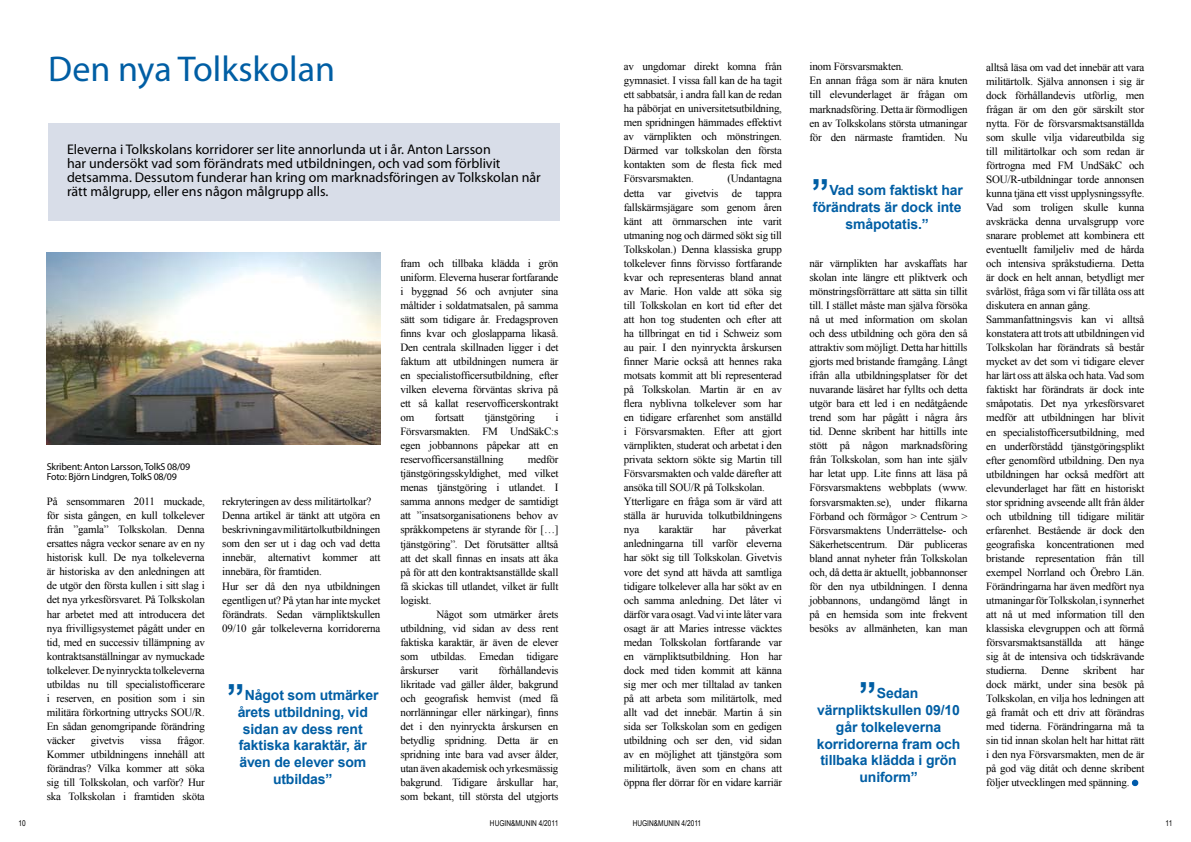
<style>
.page{position:relative;width:1191px;height:842px;background:#fff}
.page>*{position:absolute;margin:0;border:0;box-sizing:border-box;transform-origin:0 0}
.t1{font:36px "Myriad Pro";color:#005ea4}
.t2{font:700 36px "Arial";color:#005ea4}
.t3{font:14px/14px "Myriad Pro";color:#000}
.t4{font:700 14px "Arial";letter-spacing:-.01em;color:#005ea4}
.t5{font:11px/14px "Times New Roman";letter-spacing:-.02em;color:#000;text-align:justify}
.t6{font:10px/10px "Myriad Pro";letter-spacing:-.02em;color:#000}
.t7{font:8px "Arial Narrow";color:#000}
.s1{font-size:18px;color:#005aaa}
</style>
<div class="page">
<div style="left:48px;top:123px;width:512px;height:98px;background:#d8dde8"></div>
<svg style="left:1131px;top:779px;width:8px;height:8px"></svg>
<img style="left:47px;top:252px;width:333px;height:193px">
<h1 class="t1" style="left:48px;top:47px;width:288px">Den nya Tolkskolan</h1>
<p class="t3" style="left:67px;top:142px;width:475px">Eleverna i Tolkskolans korridorer ser lite annorlunda ut i år. Anton Larsson<br>har undersökt vad som förändrats med utbildningen, och vad som förblivit detsamma. Dessutom funderar han kring om marknadsföringen av Tolkskolan når rätt målgrupp, eller ens någon målgrupp alls.</p>
<p class="t6" style="left:47px;top:461px;width:145px">Skribent: Anton Larsson, TolkS 08/09<br>Foto: Björn Lindgren, TolkS 08/09</p>
<p class="t5" style="left:47px;top:494px;width:160px">På sensommaren 2011 muckade, för sista gången, en kull tolkelever från ”gamla” Tolkskolan. Denna ersattes några veckor senare av en ny historisk kull. De nya tolkeleverna är historiska av den anledningen att de utgör den första kullen i sitt slag i det nya yrkesförsvaret. På Tolkskolan har arbetet med att introducera det nya frivilligsystemet pågått under en tid, med en successiv tillämpning av kontraktsanställningar av nymuckade tolkelever. De nyinryckta tolkeleverna utbildas nu till specialistofficerare i reserven, en position som i sin militära förkortning uttrycks SOU/R.<br>En sådan genomgripande förändring väcker</p>
<p class="t5" style="left:47px;top:733px;width:160px;text-indent:130px">frågor.<br>Kommer utbildningens innehåll att förändras? Vilka kommer att söka sig till Tolkskolan, och varför? Hur ska Tolkskolan i framtiden sköta</p>
<p class="t5" style="left:91px;top:733px;width:35px">givetvis</p>
<p class="t5" style="left:140px;top:733px;width:23px">vissa</p>
<p class="t5" style="left:222px;top:494px;width:160px;text-align:left">rekryteringen av dess militärtolkar?<br>Denna artikel är tänkt att utgöra en beskrivning av militärtolkutbildningen som den ser ut i dag och vad detta innebär, alternativt kommer att innebära, för framtiden.<br>Hur ser då den nya utbildningen egentligen ut? På ytan har inte mycket förändrats. Sedan värnpliktskullen 09/10 går tolkeleverna korridorerna</p>
<h1 class="t2" style="left:227px;top:673px;width:19px">”</h1>
<p class="t4" style="left:245px;top:686px;width:135px">Något som utmärker</p>
<p class="t4" style="left:238px;top:702px;width:132px">årets utbildning, vid</p>
<p class="t4" style="left:243px;top:719px;width:121px">sidan av dess rent</p>
<p class="t4" style="left:239px;top:736px;width:129px">faktiska karaktär, är</p>
<p class="t4" style="left:239px;top:753px;width:128px">även de elever som</p>
<p class="t4" style="left:273px;top:770px;width:61px">utbildas”</p>
<p class="t5" style="left:400px;top:256px;width:160px">fram och tillbaka klädda i grön uniform. Eleverna huserar fortfarande i byggnad 56 och avnjuter sina måltider i soldatmatsalen, på samma sätt som tidigare år. Fredagsproven finns kvar och gloslapparna likaså.<br>Den centrala skillnaden ligger i det faktum att utbildningen numera är en specialistofficersutbildning, efter vilken eleverna förväntas skriva på ett så kallat reservofficerskontrakt om</p>
<p class="t5" style="left:435px;top:410px;width:31px">fortsatt</p>
<p class="t5" style="left:485px;top:410px;width:52px">tjänstgöring</p>
<p class="t5" style="left:400px;top:410px;width:160px;text-indent:155px">i Försvarsmakten. FM UndSäkC:s egen jobbannons påpekar att en reservofficersanställning</p>
<p class="t5" style="left:400px;top:452px;width:160px;text-indent:127px">medför tjänstgöringsskyldighet, med vilket menas tjänstgöring i utlandet. I samma annons medger de samtidigt att ”insatsorganisationens behov av språkkompetens är styrande för […] tjänstgöring”. Det förutsätter alltså att det skall finnas en insats att åka på för att den kontraktsanställde skall få skickas till utlandet, vilket är fullt logiskt.</p>
<p class="t5" style="left:400px;top:607px;width:160px;text-indent:36px">Något som utmärker årets utbildning, vid sidan av dess rent faktiska karaktär, är även de elever som utbildas. Emedan tidigare årskurser</p>
<p class="t5" style="left:400px;top:663px;width:160px;text-indent:98px">förhållandevis likritade vad gäller ålder, bakgrund och geografisk hemvist (med få norrlänningar eller närkingar), finns det i den nyinryckta årskursen en betydlig spridning. Detta är en spridning inte bara vad avser ålder, utan även akademisk och yrkesmässig bakgrund. Tidigare årskullar har, som bekant, till största del utgjorts</p>
<p class="t5" style="left:459px;top:663px;width:21px">varit</p>
<p class="t5" style="left:624px;top:59px;width:160px">av ungdomar direkt komna från gymnasiet. I vissa fall kan de ha tagit ett sabbatsår, i andra fall kan de redan ha påbörjat en universitetsutbildning, men spridningen hämmades effektivt av värnplikten och mönstringen.<br>Därmed var tolkskolan den första kontakten som de flesta fick med Försvarsmakten.</p>
<p class="t5" style="left:624px;top:172px;width:160px;text-align:left;text-indent:104px">(Undantagna detta var givetvis de tappra fallskärmsjägare som genom åren känt att örnmarschen inte varit utmaning nog och därmed sökt sig till Tolkskolan.) Denna klassiska grupp tolkelever finns förvisso fortfarande kvar och representeras bland annat av Marie. Hon valde att söka sig till Tolkskolan en kort tid efter det att hon tog studenten och efter att ha tillbringat en tid i Schweiz som au pair. I den nyinryckta årskursen finner Marie också att hennes raka motsats kommit att bli representerad på Tolkskolan. Martin är en av flera nyblivna tolkelever som har en tidigare erfarenhet som anställd i Försvarsmakten. Efter att gjort värnplikten, studerat och arbetat i den privata sektorn sökte sig Martin till Försvarsmakten och valde därefter att ansöka till SOU/R på Tolkskolan.<br>Ytterligare en fråga som är värd att ställa är huruvida tolkutbildningens nya</p>
<p class="t5" style="left:624px;top:522px;width:160px;text-indent:122px">påverkat anledningarna till varför eleverna har sökt sig till Tolkskolan. Givetvis vore det synd att hävda att samtliga tidigare tolkelever alla har sökt av en och samma anledning. Det låter vi därför vara osagt. Vad vi inte låter vara osagt är att Maries intresse väcktes medan Tolkskolan fortfarande var en värnpliktsutbildning. Hon har dock med tiden kommit att känna sig mer och mer tilltalad av tanken på att arbeta som militärtolk, med allt vad det innebär. Martin å sin sida ser Tolkskolan som en gedigen utbildning och ser den, vid sidan av en möjlighet att tjänstgöra som militärtolk, även som en chans att öppna fler dörrar för en vidare karriär</p>
<p class="t5" style="left:658px;top:522px;width:36px">karaktär</p>
<p class="t5" style="left:712px;top:522px;width:15px">har</p>
<p class="t5" style="left:809px;top:60px;width:160px;text-align:left">inom Försvarsmakten.<br>En annan fråga som är nära knuten till elevunderlaget är frågan om marknadsföring. Detta är förmodligen en av Tolkskolans största utmaningar för den närmaste framtiden. Nu</p>
<h1 class="t2" style="left:811px;top:168px;width:19px">”</h1>
<p class="t4" style="left:829px;top:181px;width:135px">Vad som faktiskt har</p>
<p class="t4" style="left:813px;top:197px;width:150px">förändrats är dock inte</p>
<p class="t4" style="left:845px;top:214px;width:85px">småpotatis.”</p>
<p class="t5" style="left:809px;top:256px;width:160px">när värnplikten har avskaffats har skolan inte längre ett pliktverk och mönstringsförrättare att sätta sin tillit till. I stället måste man själva försöka nå ut med information om skolan och dess utbildning och göra den så attraktiv som möjligt. Detta har hittills gjorts med bristande framgång. Långt ifrån alla utbildningsplatser för det nuvarande läsåret har fyllts och detta utgör bara ett led i en nedåtgående trend som har pågått i några års tid. Denne skribent har hittills inte stött på någon marknadsföring från Tolkskolan, som han inte själv har letat upp. Lite finns att läsa på Försvarsmaktens webbplats (www. forsvarsmakten.se), under flikarna Förband och förmågor &gt; Centrum &gt; Försvarsmaktens Underrättelse- och Säkerhetscentrum. Där publiceras bland annat nyheter från Tolkskolan och, då detta är aktuellt, jobbannonser för den nya utbildningen. I denna jobbannons, undangömd långt in på en hemsida som inte frekvent besöks av allmänheten, kan man</p>
<h1 class="t2" style="left:859px;top:671px;width:19px">”</h1>
<p class="t4" style="left:877px;top:684px;width:43px">Sedan</p>
<p class="t4" style="left:817px;top:701px;width:144px">värnpliktskullen 09/10</p>
<p class="t4" style="left:836px;top:717px;width:107px">går tolkeleverna</p>
<p class="t4" style="left:817px;top:734px;width:145px">korridorerna fram och</p>
<p class="t4" style="left:820px;top:751px;width:138px">tillbaka klädda i grön</p>
<p class="t4" style="left:859px;top:768px;width:60px">uniform”</p>
<p class="t5" style="left:986px;top:60px;width:160px;text-align:left">alltså läsa om vad det innebär att vara militärtolk. Själva annonsen i sig är dock förhållandevis utförlig, men frågan är om den gör särskilt stor nytta. För de försvarsmaktsanställda som skulle vilja vidareutbilda sig till militärtolkar och som redan är förtrogna med FM UndSäkC och SOU/R-utbildningar torde annonsen kunna tjäna ett visst upplysningssyfte.<br>Vad som troligen skulle kunna avskräcka denna urvalsgrupp vore snarare problemet att kombinera ett eventuellt familjeliv med de hårda och intensiva språkstudierna. Detta är dock en helt annan, betydligt mer svårlöst, fråga som vi får tillåta oss att diskutera en annan gång.<br>Sammanfattningsvis kan vi alltså konstatera att trots att utbildningen vid Tolkskolan har förändrats så består mycket av det som vi tidigare elever har lärt oss att älska och hata. Vad som faktiskt har förändrats är dock inte småpotatis. Det nya yrkesförsvaret medför att utbildningen har blivit en specialistofficersutbildning, med en underförstådd tjänstgöringsplikt efter genomförd utbildning. Den nya utbildningen har också medfört att elevunderlaget har fått en historiskt stor spridning avseende allt från ålder och utbildning till tidigare militär erfarenhet. Bestående är dock den geografiska koncentrationen med bristande representation från till exempel Norrland och Örebro Län.<br>Förändringarna har även medfört nya utmaningar för Tolkskolan, i synnerhet att nå ut med information till den klassiska elevgruppen och att förmå försvarsmaktsanställda att hänge sig åt de intensiva och tidskrävande studierna.</p>
<p class="t5" style="left:986px;top:663px;width:160px;text-indent:145px">har dock märkt, under sina besök på Tolkskolan, en vilja hos ledningen att gå framåt och ett driv att förändras med tiderna. Förändringarna må ta sin tid innan skolan helt har hittat rätt i den nya Försvarsmakten, men de är på god väg ditåt och denne skribent följer utvecklingen med spänning. <span class="s1">•</span></p>
<p class="t5" style="left:1041px;top:663px;width:29px">Denne</p>
<p class="t5" style="left:1083px;top:663px;width:35px">skribent</p>
<p class="t7" style="left:19px;top:817px;width:9px">10</p>
<p class="t7" style="left:490px;top:817px;width:70px">HUGIN&amp;MUNIN 4/2011</p>
<p class="t7" style="left:632px;top:817px;width:70px">HUGIN&amp;MUNIN 4/2011</p>
<p class="t7" style="left:1165px;top:817px;width:8px">11</p>
</div>
